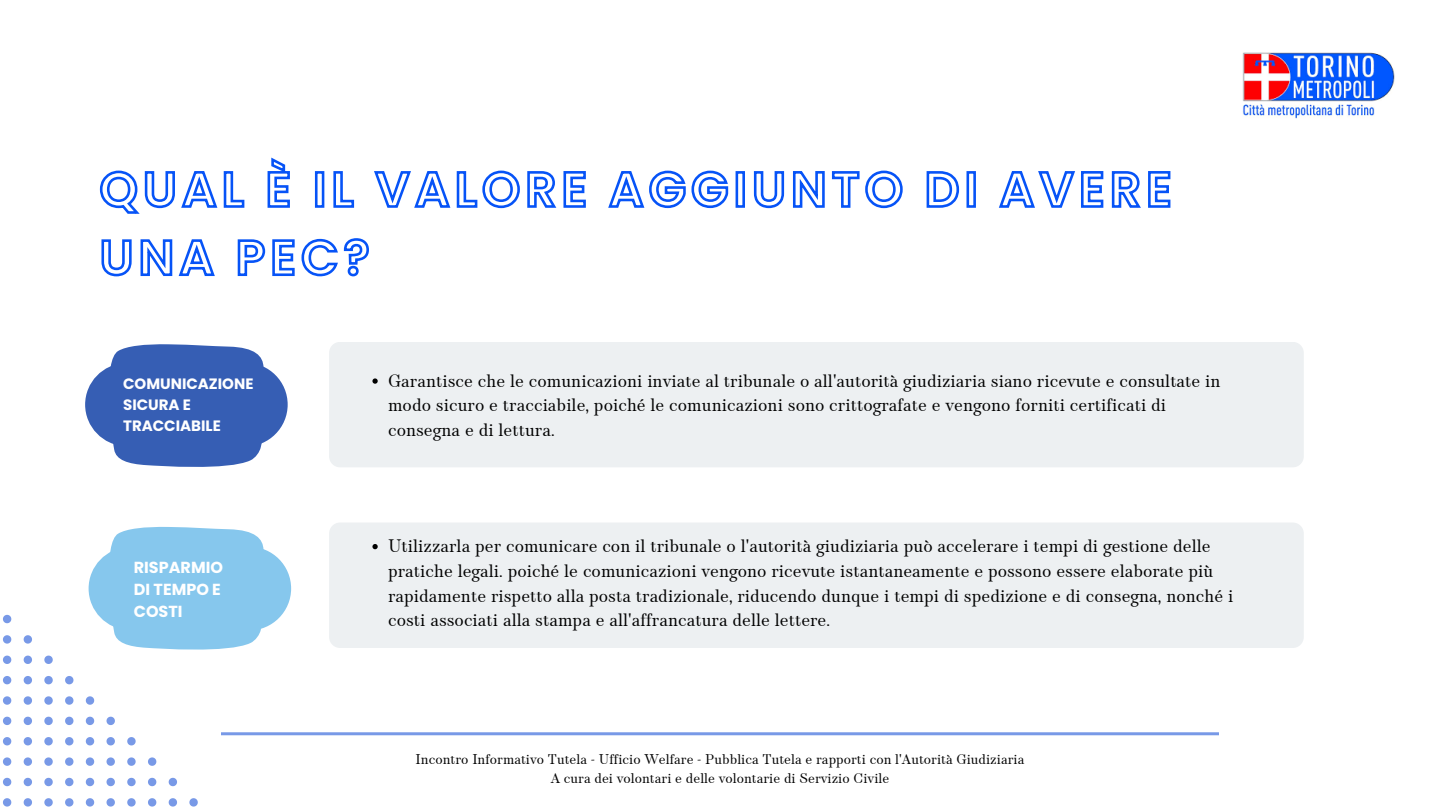
<style>
.page{position:relative;width:1440px;height:810px;background:#fff}
.page>*{position:absolute;margin:0;border:0;box-sizing:border-box;transform-origin:0 0}
.t1{font:18px/24.8px "TT Barrels";color:#000}
.t2{font:700 16px/21.8px "Poppins";color:#fff}
.t3{font:700 15px/21px "Poppins";color:#fff}
.t4{font:14px/19.5px "TT Barrels";color:#000;text-align:center}
</style>
<div class="page">
<img style="left:1242px;top:52px;width:153px;height:67px">
<svg style="left:3px;top:615px;width:8px;height:8px"></svg>
<svg style="left:3px;top:635px;width:8px;height:9px"></svg>
<svg style="left:24px;top:635px;width:8px;height:9px"></svg>
<svg style="left:3px;top:656px;width:8px;height:8px"></svg>
<svg style="left:24px;top:656px;width:8px;height:8px"></svg>
<svg style="left:44px;top:656px;width:9px;height:8px"></svg>
<svg style="left:3px;top:676px;width:8px;height:8px"></svg>
<svg style="left:24px;top:676px;width:8px;height:8px"></svg>
<svg style="left:44px;top:676px;width:9px;height:8px"></svg>
<svg style="left:65px;top:676px;width:8px;height:8px"></svg>
<svg style="left:3px;top:696px;width:8px;height:9px"></svg>
<svg style="left:24px;top:696px;width:8px;height:9px"></svg>
<svg style="left:44px;top:696px;width:9px;height:9px"></svg>
<svg style="left:65px;top:696px;width:8px;height:9px"></svg>
<svg style="left:86px;top:696px;width:8px;height:9px"></svg>
<svg style="left:3px;top:717px;width:8px;height:8px"></svg>
<svg style="left:24px;top:717px;width:8px;height:8px"></svg>
<svg style="left:44px;top:717px;width:9px;height:8px"></svg>
<svg style="left:65px;top:717px;width:8px;height:8px"></svg>
<svg style="left:86px;top:717px;width:8px;height:8px"></svg>
<svg style="left:107px;top:717px;width:8px;height:8px"></svg>
<svg style="left:3px;top:737px;width:8px;height:8px"></svg>
<svg style="left:24px;top:737px;width:8px;height:8px"></svg>
<svg style="left:44px;top:737px;width:9px;height:8px"></svg>
<svg style="left:65px;top:737px;width:8px;height:8px"></svg>
<svg style="left:86px;top:737px;width:8px;height:8px"></svg>
<svg style="left:107px;top:737px;width:8px;height:8px"></svg>
<svg style="left:127px;top:737px;width:9px;height:8px"></svg>
<svg style="left:3px;top:757px;width:8px;height:9px"></svg>
<svg style="left:24px;top:757px;width:8px;height:9px"></svg>
<svg style="left:44px;top:757px;width:9px;height:9px"></svg>
<svg style="left:65px;top:757px;width:8px;height:9px"></svg>
<svg style="left:86px;top:757px;width:8px;height:9px"></svg>
<svg style="left:107px;top:757px;width:8px;height:9px"></svg>
<svg style="left:127px;top:757px;width:9px;height:9px"></svg>
<svg style="left:148px;top:757px;width:8px;height:9px"></svg>
<svg style="left:3px;top:778px;width:8px;height:8px"></svg>
<svg style="left:24px;top:778px;width:8px;height:8px"></svg>
<svg style="left:44px;top:778px;width:9px;height:8px"></svg>
<svg style="left:65px;top:778px;width:8px;height:8px"></svg>
<svg style="left:86px;top:778px;width:8px;height:8px"></svg>
<svg style="left:107px;top:778px;width:8px;height:8px"></svg>
<svg style="left:127px;top:778px;width:9px;height:8px"></svg>
<svg style="left:148px;top:778px;width:8px;height:8px"></svg>
<svg style="left:169px;top:778px;width:8px;height:8px"></svg>
<svg style="left:3px;top:798px;width:8px;height:9px"></svg>
<svg style="left:24px;top:798px;width:8px;height:9px"></svg>
<svg style="left:44px;top:798px;width:9px;height:9px"></svg>
<svg style="left:65px;top:798px;width:8px;height:9px"></svg>
<svg style="left:86px;top:798px;width:8px;height:9px"></svg>
<svg style="left:107px;top:798px;width:8px;height:9px"></svg>
<svg style="left:127px;top:798px;width:9px;height:9px"></svg>
<svg style="left:148px;top:798px;width:8px;height:9px"></svg>
<svg style="left:169px;top:798px;width:8px;height:9px"></svg>
<svg style="left:189px;top:798px;width:9px;height:9px"></svg>
<div style="left:85px;top:363px;width:203px;height:83px;background:#365eb4;border-radius:41px"></div>
<div style="left:89px;top:547px;width:202px;height:83px;background:#86c7ed;border-radius:41px"></div>
<div style="left:329px;top:342px;width:975px;height:125px;background:#edf0f2;border-radius:11px"></div>
<div style="left:329px;top:523px;width:975px;height:125px;background:#edf0f2;border-radius:11px"></div>
<svg style="left:103px;top:344px;width:164px;height:123px"></svg>
<svg style="left:372px;top:378px;width:6px;height:6px"></svg>
<svg style="left:372px;top:544px;width:6px;height:5px"></svg>
<svg style="left:103px;top:527px;width:164px;height:123px"></svg>
<svg style="left:99px;top:157px;width:1072px;height:57px"></svg>
<svg style="left:101px;top:238px;width:268px;height:39px"></svg>
<hr style="left:221px;top:732px;width:998px;height:3px;background:#7899e7">
<p class="t3" style="left:123px;top:374px;width:132px">COMUNICAZIONE<br>SICURA E<br>TRACCIABILE</p>
<p class="t1" style="left:388px;top:369px;width:834px">Garantisce che le comunicazioni inviate al tribunale o all'autorità giudiziaria siano ricevute e consultate in modo sicuro e tracciabile, poiché le comunicazioni sono crittografate e vengono forniti certificati di consegna e di lettura.</p>
<p class="t2" style="left:134px;top:557px;width:91px">RISPARMIO<br>DI TEMPO E<br>COSTI</p>
<p class="t1" style="left:388px;top:535px;width:847px">Utilizzarla per comunicare con il tribunale o l'autorità giudiziaria può accelerare i tempi di gestione delle pratiche legali. poiché le comunicazioni vengono ricevute istantaneamente e possono essere elaborate più rapidamente rispetto alla posta tradizionale, riducendo dunque i tempi di spedizione e di consegna, nonché i costi associati alla stampa e all'affrancatura delle lettere.</p>
<p class="t4" style="left:416px;top:750px;width:610px">Incontro Informativo Tutela - Ufficio Welfare - Pubblica Tutela e rapporti con l'Autorità Giudiziaria<br>A cura dei volontari e delle volontarie di Servizio Civile</p>
</div>
